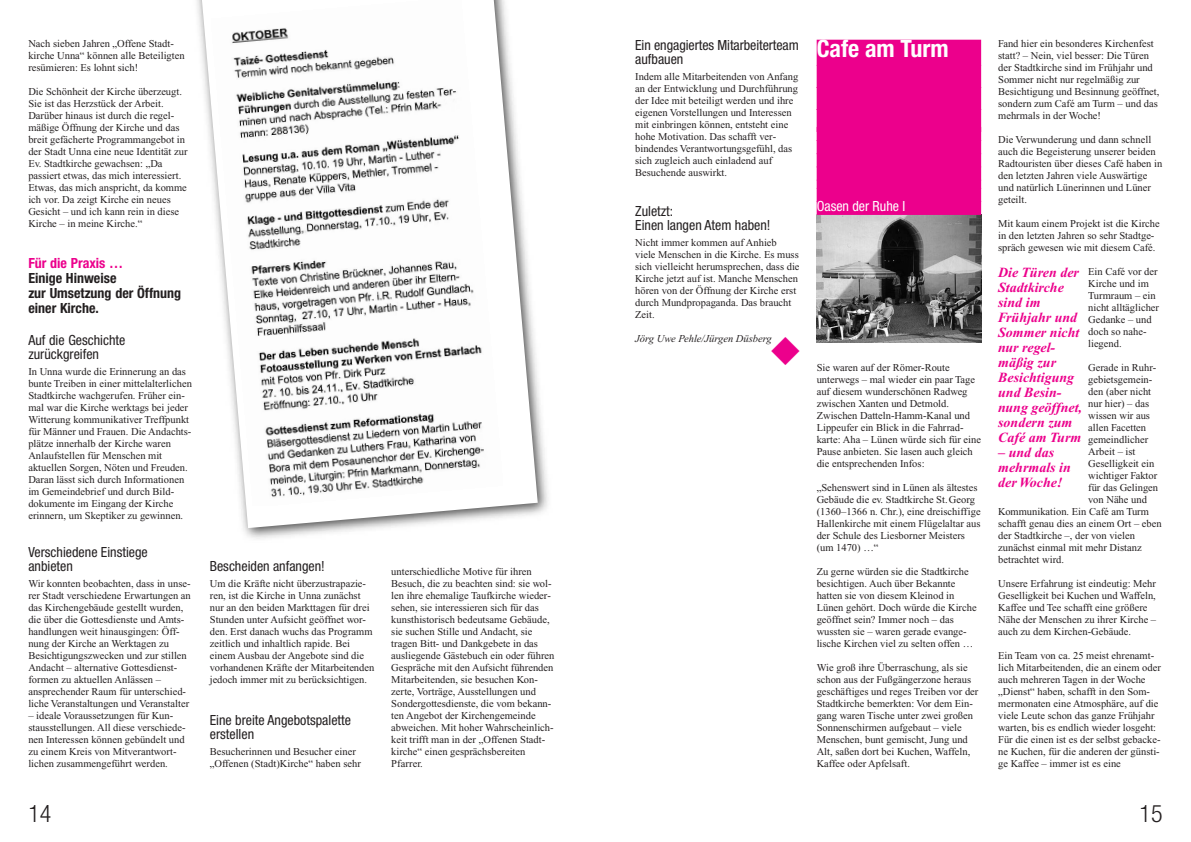
<style>
.page{position:relative;width:1191px;height:842px;background:#fff}
.page>*{position:absolute;margin:0;border:0;box-sizing:border-box;transform-origin:0 0}
.t1{font:36.8px "Sonderzeichen";color:#ec008c}
.t2{font:700 condensed 24px "Helvetica Neue";color:#fff}
.t3{font:300 condensed 24px "Helvetica Neue";color:#231f20}
.t4{font:condensed 14px/14px "Helvetica Neue";color:#231f20}
.t5{font:italic 700 14px/15px "Times New Roman";color:#ec008c}
.t6{font:700 condensed 14px/15px "Helvetica Neue";color:#231f20}
.t7{font:condensed 14px "Helvetica Neue";color:#fff}
.t8{font:700 condensed 14px "Helvetica Neue";color:#ec008c}
.t9{font:10.5px/12px "Times";color:#231f20}
.t10{font:italic 10.5px "Times";color:#231f20}
</style>
<div class="page">
<img style="left:816px;top:215px;width:165px;height:127px">
<img style="left:197px;top:0;width:351px;height:539px">
<svg style="left:201px;top:0;width:337px;height:528px"></svg>
<img style="left:211px;top:0;width:292px;height:506px">
<div style="left:816px;top:40px;width:165px;height:26px;background:#ec008c"></div>
<div style="left:816px;top:65px;width:165px;height:23px;background:#ec008c"></div>
<div style="left:816px;top:87px;width:165px;height:23px;background:#ec008c"></div>
<div style="left:816px;top:109px;width:165px;height:23px;background:#ec008c"></div>
<div style="left:816px;top:127px;width:165px;height:14px;background:#ec008c"></div>
<div style="left:816px;top:140px;width:165px;height:14px;background:#ec008c"></div>
<div style="left:816px;top:153px;width:165px;height:14px;background:#ec008c"></div>
<div style="left:816px;top:167px;width:165px;height:14px;background:#ec008c"></div>
<div style="left:816px;top:180px;width:165px;height:9px;background:#ec008c"></div>
<div style="left:816px;top:188px;width:165px;height:14px;background:#ec008c"></div>
<div style="left:816px;top:201px;width:165px;height:14px;background:#ec008c"></div>
<p class="t9" style="left:28px;top:38px;width:158px">Nach sieben Jahren „Offene Stadt&shy;kirche Unna“ können alle Beteiligten resümieren: Es lohnt sich!</p>
<p class="t9" style="left:28px;top:86px;width:161px">Die Schönheit der Kirche überzeugt.<br>Sie ist das Herzstück der Arbeit.<br>Darüber hinaus ist durch die regel&shy;mäßige Öffnung der Kirche und das breit gefächerte Programmangebot in der Stadt Unna eine neue Identität zur Ev. Stadtkirche gewachsen: „Da passiert etwas, das mich interessiert.<br>Etwas, das mich anspricht, da komme ich vor. Da zeigt Kirche ein neues Gesicht – und ich kann rein in diese Kirche – in meine Kirche.“</p>
<h3 class="t8" style="left:28px;top:258px;width:96px">Für die Praxis …</h3>
<h3 class="t6" style="left:28px;top:272px;width:154px">Einige Hinweise<br>zur Umsetzung der Öffnung einer Kirche.</h3>
<h3 class="t4" style="left:28px;top:334px;width:99px">Auf die Geschichte zurückgreifen</h3>
<p class="t9" style="left:28px;top:366px;width:165px">In Unna wurde die Erinnerung an das bunte Treiben in einer mittelalterlichen Stadtkirche wachgerufen. Früher ein&shy;mal war die Kirche werktags bei jeder Witterung kommunikativer Treffpunkt für Männer und Frauen. Die Andachts&shy;plätze innerhalb der Kirche waren Anlaufstellen für Menschen mit aktuellen Sorgen, Nöten und Freuden.<br>Daran lässt sich durch Informationen im Gemeindebrief und durch Bild&shy;dokumente im Eingang der Kirche erinnern, um Skeptiker zu gewinnen.</p>
<h3 class="t4" style="left:28px;top:546px;width:121px">Verschiedene Einstiege anbieten</h3>
<p class="t9" style="left:28px;top:579px;width:164px">Wir konnten beobachten, dass in unse&shy;rer Stadt verschiedene Erwartungen an das Kirchengebäude gestellt wurden, die über die Gottesdienste und Amts&shy;handlungen weit hinausgingen: Öff&shy;nung der Kirche an Werktagen zu Besichtigungszwecken und zur stillen Andacht – alternative Gottesdienst&shy;formen zu aktuellen Anlässen – ansprechender Raum für unterschied&shy;liche Veranstaltungen und Veranstalter</p>
<p class="t9" style="left:28px;top:711px;width:159px">– ideale Voraussetzungen für Kun&shy;stausstellungen. All diese verschiede&shy;nen Interessen können gebündelt und zu einem Kreis von Mitverantwort&shy;lichen zusammengeführt werden.</p>
<h3 class="t4" style="left:210px;top:560px;width:117px">Bescheiden anfangen!</h3>
<p class="t9" style="left:210px;top:579px;width:166px">Um die Kräfte nicht überzustrapazie&shy;ren, ist die Kirche in Unna zunächst nur an den beiden Markttagen für drei Stunden unter Aufsicht geöffnet wor&shy;den. Erst danach wuchs das Programm zeitlich und inhaltlich rapide. Bei einem Ausbau der Angebote sind die vorhandenen Kräfte der Mitarbeitenden jedoch immer mit zu berücksichtigen.</p>
<h3 class="t4" style="left:210px;top:714px;width:143px">Eine breite Angebotspalette erstellen</h3>
<p class="t9" style="left:210px;top:746px;width:153px">Besucherinnen und Besucher einer „Offenen (Stadt)Kirche“ haben sehr</p>
<p class="t9" style="left:391px;top:566px;width:165px">unterschiedliche Motive für ihren Besuch, die zu beachten sind: sie wol&shy;len ihre ehemalige Taufkirche wieder&shy;sehen, sie interessieren sich für das kunsthistorisch bedeutsame Gebäude, sie suchen Stille und Andacht, sie tragen Bitt- und Dankgebete in das ausliegende Gästebuch ein oder führen Gespräche mit den Aufsicht führenden Mitarbeitenden, sie besuchen Kon&shy;zerte, Vorträge, Ausstellungen und Sondergottesdienste, die vom bekann&shy;ten Angebot der Kirchengemeinde abweichen. Mit hoher Wahrscheinlich&shy;keit trifft man in der „Offenen Stadt&shy;kirche“ einen gesprächsbereiten Pfarrer.</p>
<h3 class="t4" style="left:635px;top:39px;width:165px">Ein engagiertes Mitarbeiterteam aufbauen</h3>
<p class="t9" style="left:635px;top:71px;width:165px">Indem alle Mitarbeitenden von Anfang an der Entwicklung und Durchführung der Idee mit beteiligt werden und ihre eigenen Vorstellungen und Interessen mit einbringen können, entsteht eine hohe Motivation. Das schafft ver&shy;bindendes Verantwortungsgefühl, das sich zugleich auch einladend auf Besuchende auswirkt.</p>
<h3 class="t4" style="left:635px;top:205px;width:137px">Zuletzt:<br>Einen langen Atem haben!</h3>
<p class="t9" style="left:635px;top:237px;width:166px">Nicht immer kommen auf Anhieb viele Menschen in die Kirche. Es muss sich vielleicht herumsprechen, dass die<br>Kirche jetzt auf ist. Manche Menschen hören von der Öffnung der Kirche erst durch Mundpropaganda. Das braucht<br>Zeit.</p>
<p class="t10" style="left:635px;top:334px;width:138px">Jörg Uwe Pehle/Jürgen Düsberg</p>
<h1 class="t1" style="left:771px;top:337px;width:30px">A</h1>
<h2 class="t2" style="left:816px;top:40px;width:133px">Cafe am Turm</h2>
<h3 class="t7" style="left:816px;top:201px;width:90px">Oasen der Ruhe I</h3>
<p class="t9" style="left:816px;top:363px;width:166px">Sie waren auf der Römer-Route unterwegs – mal wieder ein paar Tage auf diesem wunderschönen Radweg zwischen Xanten und Detmold.<br>Zwischen Datteln-Hamm-Kanal und Lippeufer ein Blick in die Fahrrad&shy;karte: Aha – Lünen würde sich für eine Pause anbieten. Sie lasen auch gleich die entsprechenden Infos:</p>
<p class="t9" style="left:816px;top:483px;width:165px">„Sehenswert sind in Lünen als ältestes Gebäude die ev. Stadtkirche St. Georg (1360–1366 n. Chr.), eine dreischiffige Hallenkirche mit einem Flügelaltar aus der Schule des Liesborner Meisters (um 1470) …“</p>
<p class="t9" style="left:816px;top:567px;width:161px">Zu gerne würden sie die Stadtkirche besichtigen. Auch über Bekannte hatten sie von diesem Kleinod in Lünen gehört. Doch würde die Kirche geöffnet sein? Immer noch – das wussten sie – waren gerade evange&shy;lische Kirchen viel zu selten offen …</p>
<p class="t9" style="left:816px;top:663px;width:163px">Wie groß ihre Überraschung, als sie schon aus der Fußgängerzone heraus geschäftiges und reges Treiben vor der Stadtkirche bemerkten: Vor dem Ein&shy;gang waren Tische unter zwei großen Sonnenschirmen aufgebaut – viele Menschen, bunt gemischt, Jung und Alt, saßen dort bei Kuchen, Waffeln, Kaffee oder Apfelsaft.</p>
<p class="t9" style="left:998px;top:38px;width:163px">Fand hier ein besonderes Kirchenfest statt? – Nein, viel besser: Die Türen der Stadtkirche sind im Frühjahr und Sommer nicht nur regelmäßig zur Besichtigung und Besinnung geöffnet, sondern zum Café am Turm – und das mehrmals in der Woche!</p>
<p class="t9" style="left:998px;top:134px;width:166px">Die Verwunderung und dann schnell auch die Begeisterung unserer beiden<br>Radtouristen über dieses Café haben in den letzten Jahren viele Auswärtige und natürlich Lünerinnen und Lüner geteilt.</p>
<p class="t9" style="left:998px;top:218px;width:163px">Mit kaum einem Projekt ist die Kirche in den letzten Jahren so sehr Stadtge&shy;spräch gewesen wie mit diesem Café.</p>
<p class="t9" style="left:1088px;top:266px;width:72px">Ein Café vor der<br>Kirche und im<br>Turmraum – ein nicht alltäglicher<br>Gedanke – und doch so nahe&shy;liegend.</p>
<p class="t9" style="left:1088px;top:362px;width:70px">Gerade in Ruhr-</p>
<p class="t9" style="left:1088px;top:374px;width:66px">gebietsgemein-</p>
<p class="t9" style="left:1088px;top:386px;width:64px">den (aber nicht</p>
<p class="t9" style="left:1088px;top:398px;width:62px">nur hier) – das</p>
<p class="t9" style="left:1088px;top:410px;width:63px">wissen wir aus</p>
<p class="t9" style="left:1088px;top:422px;width:59px">allen Facetten</p>
<p class="t9" style="left:1088px;top:434px;width:62px">gemeindlicher</p>
<p class="t9" style="left:1088px;top:446px;width:49px">Arbeit – ist</p>
<p class="t9" style="left:1088px;top:458px;width:68px">Geselligkeit ein</p>
<p class="t9" style="left:1088px;top:470px;width:71px">wichtiger Faktor</p>
<p class="t9" style="left:1088px;top:482px;width:71px">für das Gelingen</p>
<p class="t9" style="left:1088px;top:494px;width:60px">von Nähe und</p>
<p class="t9" style="left:998px;top:506px;width:152px">Kommunikation. Ein Café am Turm</p>
<p class="t9" style="left:998px;top:518px;width:165px">schafft genau dies an einem Ort – eben</p>
<p class="t9" style="left:998px;top:530px;width:138px">der Stadtkirche –, der von vielen</p>
<p class="t9" style="left:998px;top:542px;width:145px">zunächst einmal mit mehr Distanz</p>
<p class="t9" style="left:998px;top:554px;width:67px">betrachtet wird.</p>
<p class="t9" style="left:998px;top:578px;width:159px">Unsere Erfahrung ist eindeutig: Mehr Geselligkeit bei Kuchen und Waffeln, Kaffee und Tee schafft eine größere Nähe der Menschen zu ihrer Kirche – auch zu dem Kirchen-Gebäude.</p>
<p class="t9" style="left:998px;top:650px;width:164px">Ein Team von ca. 25 meist ehrenamt&shy;lich Mitarbeitenden, die an einem oder auch mehreren Tagen in der Woche „Dienst“ haben, schafft in den Som&shy;mermonaten eine Atmosphäre, auf die viele Leute schon das ganze Frühjahr warten, bis es endlich wieder losgeht:<br>Für die einen ist es der selbst gebacke&shy;ne Kuchen, für die anderen der günsti&shy;ge Kaffee – immer ist es eine</p>
<h3 class="t5" style="left:998px;top:266px;width:85px">Die Türen der<br>Stadtkirche sind im<br>Frühjahr und<br>Sommer nicht nur regel&shy;mäßig zur<br>Besichtigung und Besin&shy;nung geöffnet, sondern zum<br>Café am Turm</h3>
<h3 class="t5" style="left:998px;top:446px;width:74px">– und das mehrmals in der Woche!</h3>
<h2 class="t3" style="left:28px;top:805px;width:25px">14</h2>
<h2 class="t3" style="left:1139px;top:805px;width:25px">15</h2>
</div>
